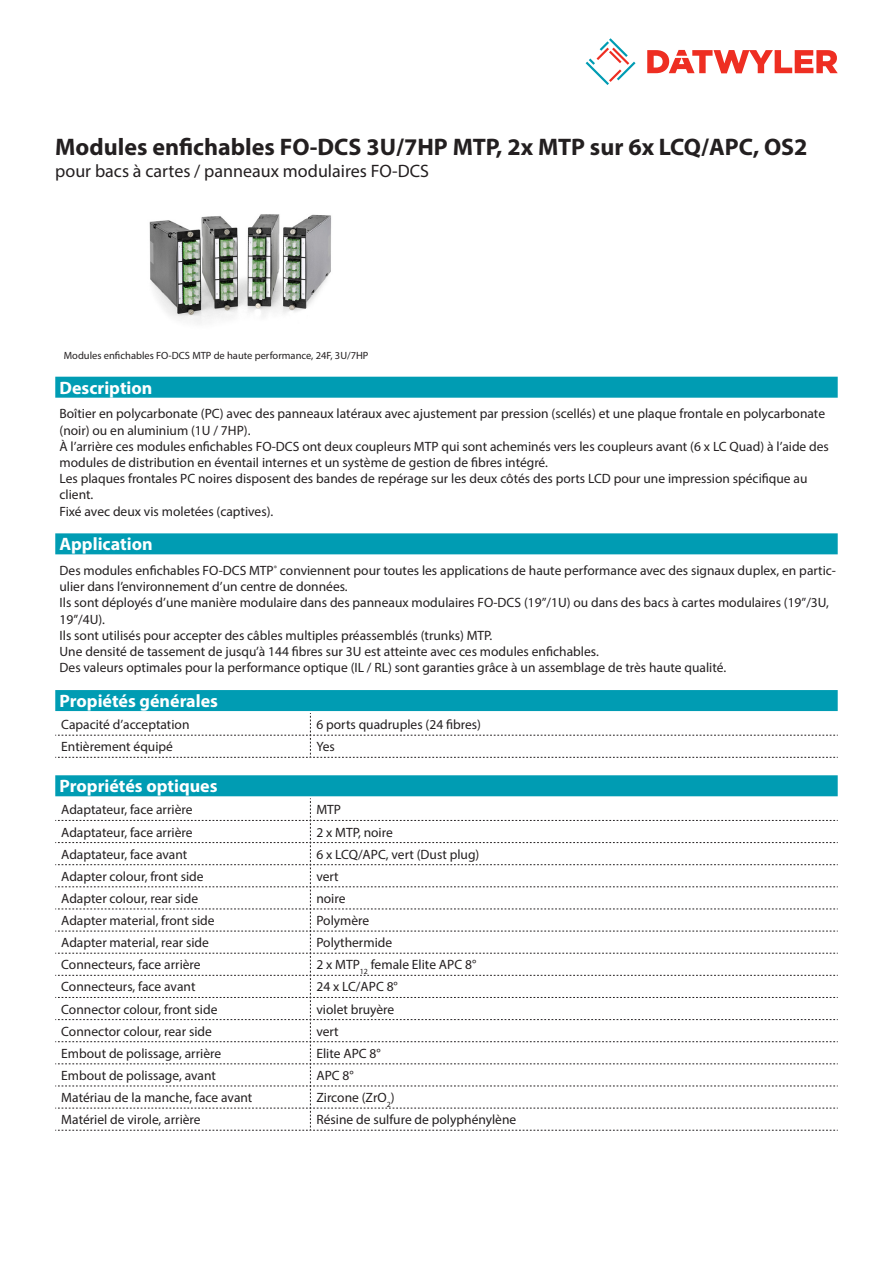
<style>
.page{position:relative;width:893px;height:1263px;background:#fff}
.page>*{position:absolute;margin:0;border:0;box-sizing:border-box;transform-origin:0 0}
.Product_Head{font:700 24px "Myriad Pro";color:#231f20}
.Standard_Head_Proper{font:700 18px "Myriad Pro";color:#fff}
.SubHead{font:18px "Myriad Pro";color:#231f20}
.Standard_text{font:13.5px/16.2px "Myriad Pro";color:#231f20}
.myriad_light_propert{font:13.5px "Myriad Pro";color:#231f20}
.imagetext{font:10.5px "Myriad Pro";color:#231f20}
</style>
<div class="page">
<svg style="left:586px;top:38px;width:49px;height:47px"></svg>
<svg style="left:647px;top:50px;width:191px;height:23px"></svg>
<img style="left:149px;top:214px;width:182px;height:110px">
<div style="left:55px;top:377px;width:783px;height:21px;background:#009cb3"></div>
<div style="left:55px;top:533px;width:783px;height:21px;background:#009cb3"></div>
<div style="left:55px;top:690px;width:783px;height:21px;background:#009cb3"></div>
<svg style="left:55px;top:713px;width:783px;height:45px"></svg>
<div style="left:55px;top:775px;width:783px;height:21px;background:#009cb3"></div>
<svg style="left:55px;top:798px;width:783px;height:333px"></svg>
<p class="Product_Head" style="left:55px;top:131px;width:754px">Modules enfichables FO-DCS 3U/7HP MTP, 2x MTP sur 6x LCQ/APC, OS2</p>
<p class="SubHead" style="left:55px;top:160px;width:375px">pour bacs à cartes / panneaux modulaires FO-DCS</p>
<p class="imagetext" style="left:64px;top:349px;width:306px">Modules enfichables FO-DCS MTP de haute performance, 24F, 3U/7HP</p>
<p class="Standard_Head_Proper" style="left:60px;top:376px;width:94px">Description</p>
<p class="Standard_text" style="left:60px;top:406px;width:771px">Boîtier en polycarbonate (PC) avec des panneaux latéraux avec ajustement par pression (scellés) et une plaque frontale en polycarbonate (noir) ou en aluminium (1U / 7HP).<br>À l’arrière ces modules enfichables FO-DCS ont deux coupleurs MTP qui sont acheminés vers les coupleurs avant (6 x LC Quad) à l’aide des modules de distribution en éventail internes et un système de gestion de fibres intégré.<br>Les plaques frontales PC noires disposent des bandes de repérage sur les deux côtés des ports LCD pour une impression spécifique au client.<br>Fixé avec deux vis moletées (captives).</p>
<p class="Standard_Head_Proper" style="left:60px;top:533px;width:95px">Application</p>
<p class="Standard_text" style="left:60px;top:562px;width:778px">Des modules enfichables FO-DCS MTP<sup>®</sup> conviennent pour toutes les applications de haute performance avec des signaux duplex, en partic&shy;ulier dans l’environnement d’un centre de données.<br>Ils sont déployés d’une manière modulaire dans des panneaux modulaires FO-DCS (19”/1U) ou dans des bacs à cartes modulaires (19”/3U, 19”/4U).<br>Ils sont utilisés pour accepter des câbles multiples préassemblés (trunks) MTP.<br>Une densité de tassement de jusqu’à 144 fibres sur 3U est atteinte avec ces modules enfichables.<br>Des valeurs optimales pour la performance optique (IL / RL) sont garanties grâce à un assemblage de très haute qualité.</p>
<p class="Standard_Head_Proper" style="left:60px;top:689px;width:160px">Propiétés générales</p>
<p class="myriad_light_propert" style="left:61px;top:716px;width:130px">Capacité d’acceptation</p>
<p class="myriad_light_propert" style="left:316px;top:716px;width:166px">6 ports quadruples (24 fibres)</p>
<p class="myriad_light_propert" style="left:61px;top:738px;width:113px">Entièrement équipé</p>
<p class="myriad_light_propert" style="left:316px;top:738px;width:20px">Yes</p>
<p class="Standard_Head_Proper" style="left:60px;top:774px;width:160px">Propriétés optiques</p>
<p class="myriad_light_propert" style="left:61px;top:801px;width:133px">Adaptateur, face arrière</p>
<p class="myriad_light_propert" style="left:316px;top:801px;width:26px">MTP</p>
<p class="myriad_light_propert" style="left:61px;top:824px;width:133px">Adaptateur, face arrière</p>
<p class="myriad_light_propert" style="left:316px;top:824px;width:78px">2 x MTP, noire</p>
<p class="myriad_light_propert" style="left:61px;top:846px;width:128px">Adaptateur, face avant</p>
<p class="myriad_light_propert" style="left:316px;top:846px;width:165px">6 x LCQ/APC, vert (Dust plug)</p>
<p class="myriad_light_propert" style="left:61px;top:868px;width:144px">Adapter colour, front side</p>
<p class="myriad_light_propert" style="left:316px;top:868px;width:24px">vert</p>
<p class="myriad_light_propert" style="left:61px;top:890px;width:138px">Adapter colour, rear side</p>
<p class="myriad_light_propert" style="left:316px;top:890px;width:31px">noire</p>
<p class="myriad_light_propert" style="left:61px;top:912px;width:155px">Adapter material, front side</p>
<p class="myriad_light_propert" style="left:316px;top:912px;width:54px">Polymère</p>
<p class="myriad_light_propert" style="left:61px;top:934px;width:149px">Adapter material, rear side</p>
<p class="myriad_light_propert" style="left:316px;top:934px;width:77px">Polythermide</p>
<p class="myriad_light_propert" style="left:61px;top:956px;width:141px">Connecteurs, face arrière</p>
<p class="myriad_light_propert" style="left:316px;top:956px;width:161px">2 x MTP<sub>12</sub> female Elite APC 8°</p>
<p class="myriad_light_propert" style="left:61px;top:978px;width:136px">Connecteurs, face avant</p>
<p class="myriad_light_propert" style="left:316px;top:978px;width:83px">24 x LC/APC 8°</p>
<p class="myriad_light_propert" style="left:61px;top:1001px;width:158px">Connector colour, front side</p>
<p class="myriad_light_propert" style="left:316px;top:1001px;width:79px">violet bruyère</p>
<p class="myriad_light_propert" style="left:61px;top:1023px;width:152px">Connector colour, rear side</p>
<p class="myriad_light_propert" style="left:316px;top:1023px;width:24px">vert</p>
<p class="myriad_light_propert" style="left:61px;top:1045px;width:161px">Embout de polissage, arrière</p>
<p class="myriad_light_propert" style="left:316px;top:1045px;width:66px">Elite APC 8°</p>
<p class="myriad_light_propert" style="left:61px;top:1067px;width:156px">Embout de polissage, avant</p>
<p class="myriad_light_propert" style="left:316px;top:1067px;width:39px">APC 8°</p>
<p class="myriad_light_propert" style="left:61px;top:1089px;width:193px">Matériau de la manche, face avant</p>
<p class="myriad_light_propert" style="left:316px;top:1089px;width:80px">Zircone (ZrO<sub>2</sub>)</p>
<p class="myriad_light_propert" style="left:61px;top:1111px;width:141px">Matériel de virole, arrière</p>
<p class="myriad_light_propert" style="left:316px;top:1111px;width:201px">Résine de sulfure de polyphénylène</p>
</div>
